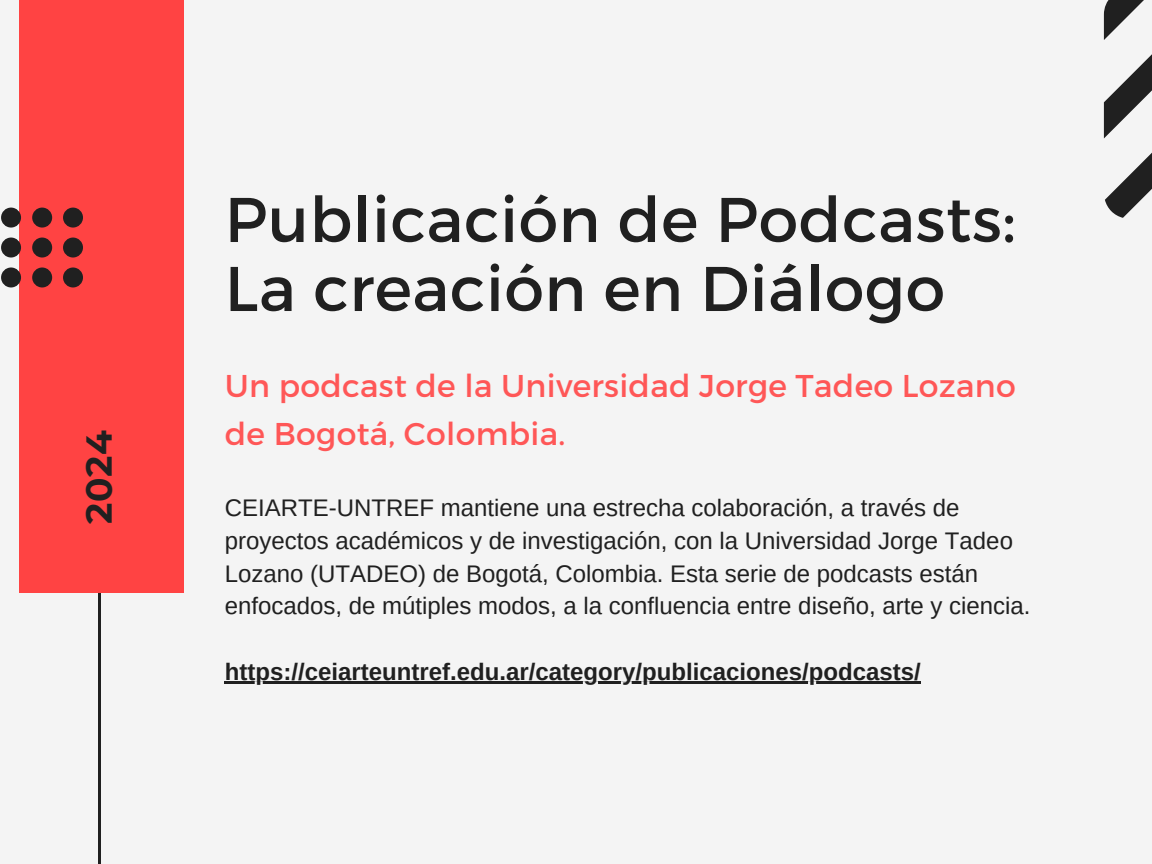
<style>
.page{position:relative;width:1152px;height:864px;background:#f4f4f4}
.page>*{position:absolute;margin:0;border:0;box-sizing:border-box;transform-origin:0 0}
.t1{font:63px/69px "Montserrat";letter-spacing:.01em;color:#202020}
.t2{font:700 36px "Montserrat";color:#202020}
.t3{font:31.5px/48.3px "Montserrat";letter-spacing:.01em;color:#ff5757}
.t4{font:24px/32.7px "Arimo";color:#202020}
.t5{font:700 24px "Arimo";color:#202020}
</style>
<div class="page">
<hr style="left:99px;top:381px;width:2px;height:483px;background:#202020">
<div style="left:20px;top:0;width:164px;height:593px;background:#ff4343"></div>
<svg style="left:1104px;top:0;width:48px;height:218px"></svg>
<svg style="left:63px;top:208px;width:20px;height:79px"></svg>
<svg style="left:32px;top:208px;width:20px;height:79px"></svg>
<svg style="left:1px;top:208px;width:20px;height:79px"></svg>
<hr style="left:225px;top:682px;width:696px;height:2px;background:#202020">
<h2 class="t2" style="left:77px;top:524px;width:95px;rotate:-90deg">2024</h2>
<p class="t1" style="left:225px;top:182px;width:792px">Publicación de Podcasts:<br>La creación en Diálogo</p>
<p class="t3" style="left:225px;top:360px;width:792px">Un podcast de la Universidad Jorge Tadeo Lozano de Bogotá, Colombia.</p>
<p class="t4" style="left:225px;top:492px;width:807px">CEIARTE-UNTREF mantiene una estrecha colaboración, a través de proyectos académicos y de investigación, con la Universidad Jorge Tadeo Lozano (UTADEO) de Bogotá, Colombia. Esta serie de podcasts están enfocados, de mútiples modos, a la confluencia entre diseño, arte y ciencia.</p>
<p class="t5" style="left:225px;top:658px;width:697px">https://ceiarteuntref.edu.ar/category/publicaciones/podcasts/</p>
</div>
